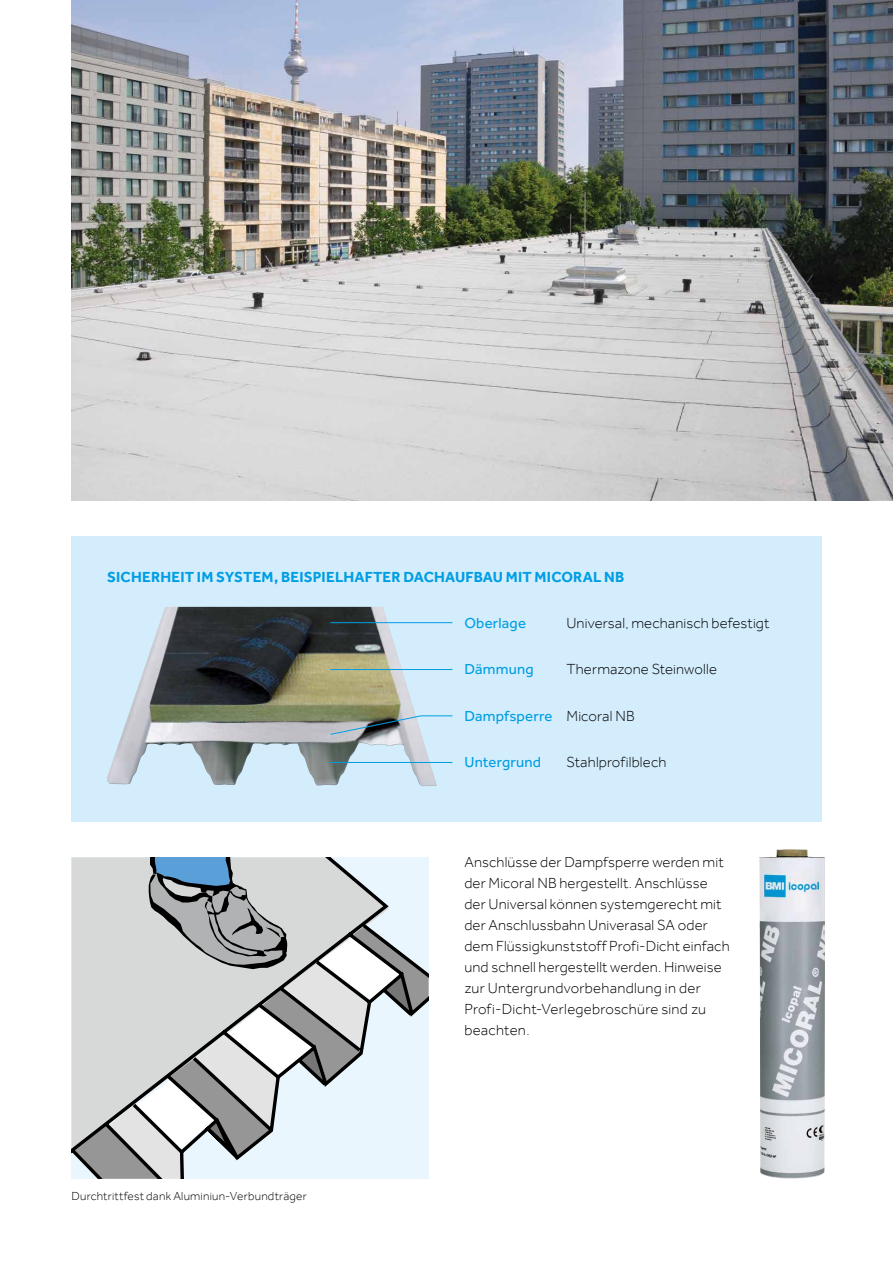
<style>
.page{position:relative;width:893px;height:1263px;background:#fff}
.page>*{position:absolute;margin:0;border:0;box-sizing:border-box;transform-origin:0 0}
.t1{font:300 15px/21px "Effra";letter-spacing:.01em;color:#000}
.t2{font:700 15px "Effra";letter-spacing:.015em;color:#009ee3}
.t3{font:15px "Effra";letter-spacing:.01em;color:#009ee3}
.t4{font:300 12px "Effra";letter-spacing:.02em;color:#000}
.s1{font-weight:300;color:#000}
</style>
<div class="page">
<div style="left:71px;top:536px;width:750px;height:285px;background:#d4edfc"></div>
<img style="left:107px;top:607px;width:330px;height:179px">
<img style="left:71px;top:0;width:822px;height:500px">
<svg style="left:75px;top:857px;width:354px;height:322px;background:#c5cacd"></svg>
<img style="left:759px;top:849px;width:66px;height:330px">
<hr style="left:330px;top:622px;width:122px;height:1px;background:#009ee3">
<svg style="left:330px;top:715px;width:123px;height:20px"></svg>
<hr style="left:330px;top:669px;width:122px;height:1px;background:#009ee3">
<hr style="left:330px;top:762px;width:122px;height:1px;background:#009ee3">
<p class="t2" style="left:107px;top:568px;width:519px">SICHERHEIT IM SYSTEM, BEISPIELHAFTER DACHAUFBAU MIT MICORAL NB</p>
<p class="t3" style="left:464px;top:614px;width:63px">Oberlage</p>
<p class="t1" style="left:566px;top:612px;width:205px">Universal, mechanisch befestigt</p>
<p class="t3" style="left:464px;top:660px;width:71px">Dämmung</p>
<p class="t1" style="left:566px;top:659px;width:152px">Thermazone Steinwolle</p>
<p class="t3" style="left:464px;top:707px;width:172px">Dampfsperre <span class="s1">Micoral NB</span></p>
<p class="t3" style="left:464px;top:754px;width:78px">Untergrund</p>
<p class="t1" style="left:566px;top:752px;width:102px">Stahlprofilblech</p>
<p class="t4" style="left:71px;top:1188px;width:237px">Durchtrittfest dank Aluminiun-Verbundträger</p>
<p class="t1" style="left:464px;top:852px;width:267px">Anschlüsse der Dampfsperre werden mit der Micoral NB hergestellt. Anschlüsse der Universal können systemgerecht mit der Anschlussbahn Univerasal SA oder dem Flüssigkunststoff Profi-Dicht einfach und schnell hergestellt werden. Hinweise zur Untergrundvorbehandlung in der Profi-Dicht-Verlegebroschüre sind zu beachten.</p>
</div>
